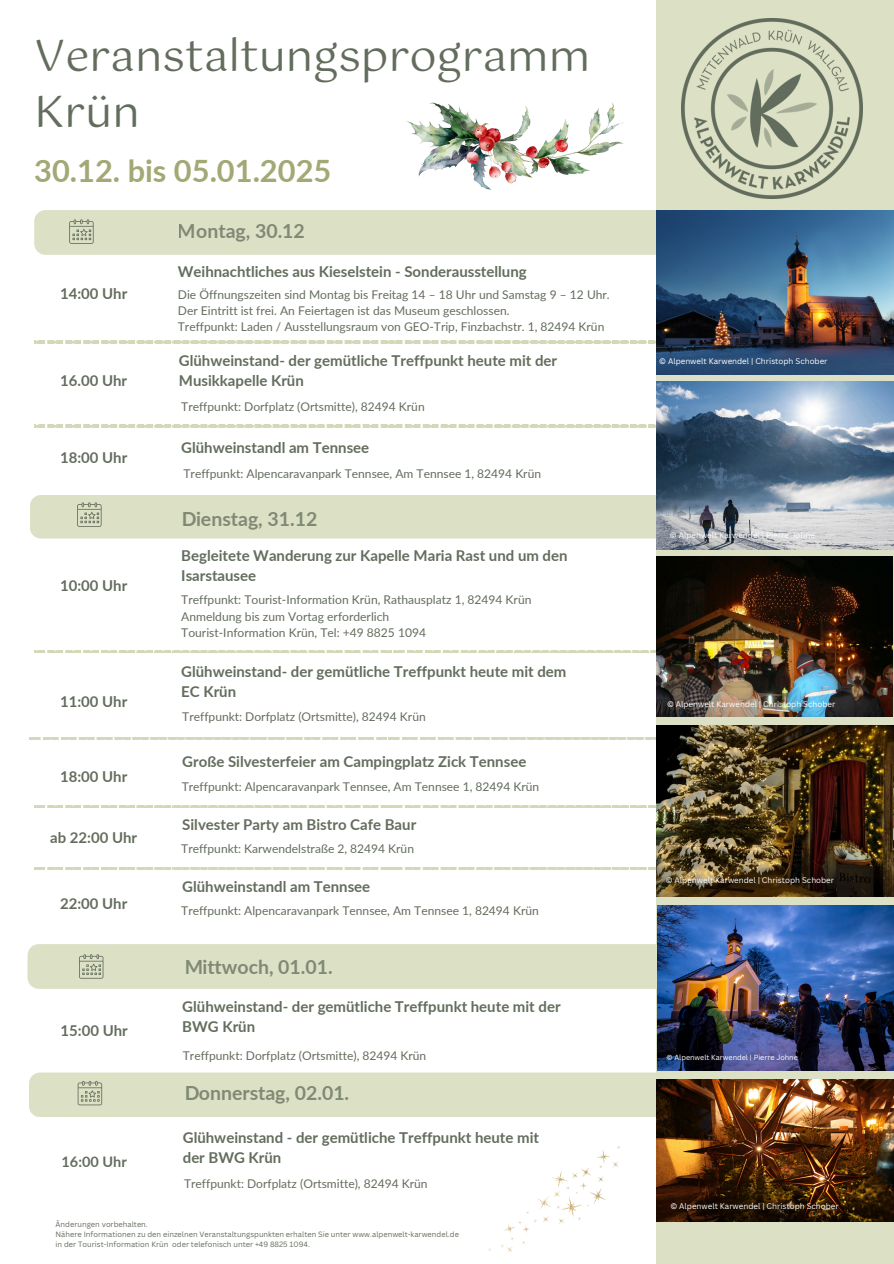
<style>
.page{position:relative;width:894px;height:1264px;background:#fff}
.page>*{position:absolute;margin:0;border:0;box-sizing:border-box;transform-origin:0 0}
.t1{font:43.5px "Gotu";color:#636d5d}
.t2{font:700 30.75px "Lato";color:#a3a875}
.t3{font:700 19.5px "Lato";color:#636d5d}
.t4{font:700 15px/20.2px "Lato";color:#636d5d}
.t5{font:700 14.55px "Lato";color:#636d5d}
.t6{font:12px/16px "Lato";color:#636d5d}
.t7{font:7.95px "Canva Sans";color:#fff}
.t8{font:7.5px "Canva Sans";color:#636d5d}
.t9{font:7.2px "Canva Sans";color:#fff}
</style>
<div class="page">
<div style="left:34px;top:210px;width:622px;height:45px;background:#dce0c4"></div>
<svg style="left:34px;top:425px;width:622px;height:2px"></svg>
<svg style="left:34px;top:341px;width:622px;height:2px"></svg>
<div style="left:28px;top:944px;width:628px;height:44px;background:#dce0c4"></div>
<div style="left:29px;top:1072px;width:627px;height:45px;background:#dce0c4"></div>
<div style="left:656px;top:0;width:237px;height:1263px;background:#dce0c4"></div>
<img style="left:681px;top:19px;width:180px;height:180px">
<img style="left:656px;top:1079px;width:237px;height:142px">
<img style="left:656px;top:210px;width:237px;height:164px">
<img style="left:656px;top:381px;width:236px;height:168px">
<img style="left:656px;top:556px;width:236px;height:160px">
<img style="left:657px;top:905px;width:236px;height:165px">
<svg style="left:30px;top:495px;width:860px;height:43px;background:#cdd2c0"></svg>
<svg style="left:34px;top:650px;width:716px;height:3px;background:#c6c7aa"></svg>
<img style="left:406px;top:103px;width:217px;height:86px">
<img style="left:488px;top:1146px;width:132px;height:107px">
<svg style="left:30px;top:737px;width:626px;height:2px"></svg>
<svg style="left:34px;top:805px;width:622px;height:2px"></svg>
<svg style="left:34px;top:867px;width:622px;height:2px"></svg>
<img style="left:656px;top:725px;width:237px;height:171px">
<p class="t1" style="left:34px;top:31px;width:557px">Veranstaltungsprogramm</p>
<h5 class="t1" style="left:34px;top:86px;width:107px">Krün</h5>
<p class="t2" style="left:34px;top:152px;width:298px">30.12. bis 05.01.2025</p>
<h3 class="t3" style="left:178px;top:218px;width:128px">Montag, 30.12</h3>
<p class="t4" style="left:178px;top:261px;width:350px">Weihnachtliches aus Kieselstein - Sonderausstellung</p>
<h2 class="t4" style="left:60px;top:283px;width:69px">14:00 Uhr</h2>
<p class="t6" style="left:178px;top:286px;width:433px">Die Öffnungszeiten sind Montag bis Freitag 14 – 18 Uhr und Samstag 9 – 12 Uhr.<br>Der Eintritt ist frei. An Feiertagen ist das Museum geschlossen.<br>Treffpunkt: Laden / Ausstellungsraum von GEO-Trip, Finzbachstr. 1, 82494 Krün</p>
<h4 class="t4" style="left:60px;top:370px;width:68px">16.00 Uhr</h4>
<h4 class="t4" style="left:60px;top:447px;width:69px">18:00 Uhr</h4>
<h4 class="t4" style="left:60px;top:575px;width:69px">10:00 Uhr</h4>
<h5 class="t4" style="left:60px;top:691px;width:69px">11:00 Uhr</h5>
<h4 class="t4" style="left:60px;top:766px;width:69px">18:00 Uhr</h4>
<p class="t4" style="left:50px;top:826px;width:88px">ab 22:00 Uhr</p>
<h5 class="t4" style="left:60px;top:893px;width:69px">22:00 Uhr</h5>
<p class="t4" style="left:61px;top:1020px;width:69px">15:00 Uhr</p>
<p class="t4" style="left:179px;top:349px;width:379px">Glühweinstand- der gemütliche Treffpunkt heute mit der<br>Musikkapelle Krün</p>
<h3 class="t6" style="left:181px;top:398px;width:245px">Treffpunkt: Dorfplatz (Ortsmitte), 82494 Krün</h3>
<p class="t4" style="left:181px;top:437px;width:189px">Glühweinstandl am Tennsee</p>
<p class="t6" style="left:183px;top:465px;width:359px">Treffpunkt: Alpencaravanpark Tennsee, Am Tennsee 1, 82494 Krün</p>
<h3 class="t3" style="left:181px;top:506px;width:138px">Dienstag, 31.12</h3>
<h3 class="t4" style="left:181px;top:544px;width:387px">Begleitete Wanderung zur Kapelle Maria Rast und um den<br>Isarstausee</h3>
<p class="t6" style="left:181px;top:591px;width:351px">Treffpunkt: Tourist-Information Krün, Rathausplatz 1, 82494 Krün<br>Anmeldung bis zum Vortag erforderlich<br>Tourist-Information Krün, Tel: +49 8825 1094</p>
<h4 class="t4" style="left:181px;top:660px;width:386px">Glühweinstand- der gemütliche Treffpunkt heute mit dem<br>EC Krün</h4>
<p class="t6" style="left:182px;top:708px;width:245px">Treffpunkt: Dorfplatz (Ortsmitte), 82494 Krün</p>
<p class="t4" style="left:182px;top:751px;width:345px">Große Silvesterfeier am Campingplatz Zick Tennsee</p>
<p class="t6" style="left:182px;top:778px;width:359px">Treffpunkt: Alpencaravanpark Tennsee, Am Tennsee 1, 82494 Krün</p>
<h5 class="t4" style="left:182px;top:814px;width:235px">Silvester Party am Bistro Cafe Baur</h5>
<p class="t6" style="left:181px;top:840px;width:234px">Treffpunkt: Karwendelstraße 2, 82494 Krün</p>
<h4 class="t4" style="left:182px;top:876px;width:189px">Glühweinstandl am Tennsee</h4>
<h4 class="t6" style="left:181px;top:902px;width:359px">Treffpunkt: Alpencaravanpark Tennsee, Am Tennsee 1, 82494 Krün</h4>
<h3 class="t3" style="left:184px;top:954px;width:150px">Mittwoch, 01.01.</h3>
<p class="t4" style="left:182px;top:996px;width:379px">Glühweinstand- der gemütliche Treffpunkt heute mit der<br>BWG Krün</p>
<p class="t6" style="left:183px;top:1046px;width:245px">Treffpunkt: Dorfplatz (Ortsmitte), 82494 Krün</p>
<h3 class="t3" style="left:184px;top:1080px;width:167px">Donnerstag, 02.01.</h3>
<p class="t4" style="left:183px;top:1126px;width:357px">Glühweinstand - der gemütliche Treffpunkt heute mit</p>
<p class="t5" style="left:62px;top:1152px;width:67px">16:00 Uhr</p>
<p class="t4" style="left:183px;top:1146px;width:100px">der BWG Krün</p>
<p class="t6" style="left:184px;top:1175px;width:245px">Treffpunkt: Dorfplatz (Ortsmitte), 82494 Krün</p>
<h1 class="t8" style="left:56px;top:1219px;width:94px">Änderungen vorbehalten.</h1>
<h1 class="t8" style="left:56px;top:1229px;width:405px">Nähere Informationen zu den einzelnen Veranstaltungspunkten erhalten Sie unter www.alpenwelt-karwendel.de</h1>
<p class="t8" style="left:56px;top:1239px;width:256px">in der Tourist-Information Krün oder telefonisch unter +49 8825 1094.</p>
<h4 class="t7" style="left:659px;top:355px;width:170px">© Alpenwelt Karwendel | Christoph Schober</h4>
<h4 class="t7" style="left:669px;top:530px;width:146px">© Alpenwelt Karwendel | Pierre Johne</h4>
<h4 class="t7" style="left:667px;top:698px;width:170px">© Alpenwelt Karwendel | Christoph Schober</h4>
<h5 class="t7" style="left:665px;top:874px;width:170px">© Alpenwelt Karwendel | Christoph Schober</h5>
<p class="t9" style="left:666px;top:1052px;width:133px">© Alpenwelt Karwendel | Pierre Johne</p>
<p class="t7" style="left:670px;top:1200px;width:170px">© Alpenwelt Karwendel | Christoph Schober</p>
</div>
